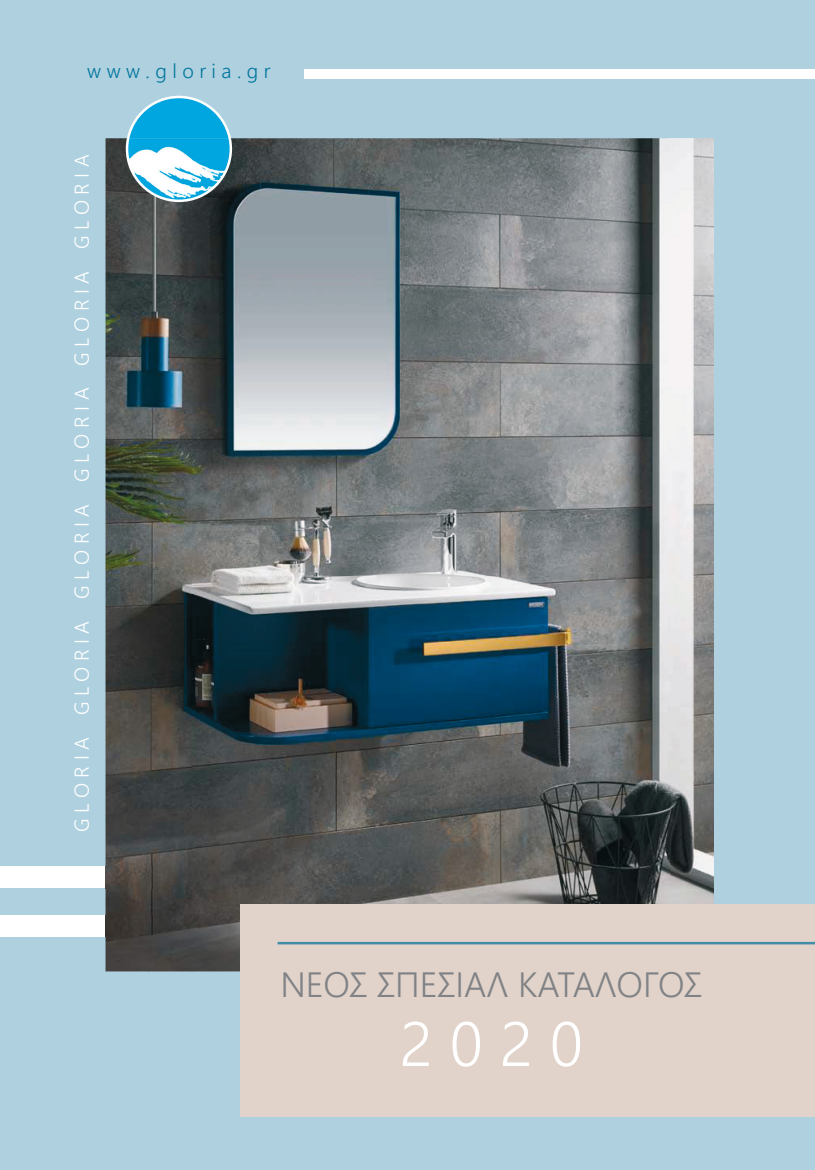
<style>
.page{position:relative;width:815px;height:1170px;background:#fff}
.page>*{position:absolute;margin:0;border:0;box-sizing:border-box;transform-origin:0 0}
.t1{font:300 62.5px "Segoe UI";color:#fff}
.t2{font:300 35px "Segoe UI";color:#808285}
.t3{font:300 20px "Segoe UI";color:#fff}
.t4{font:300 20px "Segoe UI";color:#00769d}
</style>
<div class="page">
<div style="left:0;top:0;width:815px;height:1169px;background:#afd0df"></div>
<div style="left:0;top:866px;width:198px;height:22px;background:#fff"></div>
<div style="left:0;top:915px;width:198px;height:21px;background:#fff"></div>
<img style="left:106px;top:138px;width:42px;height:833px">
<img style="left:192px;top:138px;width:521px;height:833px">
<img style="left:148px;top:201px;width:44px;height:770px">
<img style="left:106px;top:866px;width:92px;height:22px">
<img style="left:106px;top:915px;width:92px;height:21px">
<div style="left:241px;top:904px;width:574px;height:212px;background:#e1d3ca"></div>
<img style="left:127px;top:97px;width:104px;height:104px">
<div style="left:126px;top:96px;width:106px;height:106px;border:2px solid #fff;border-radius:50%"></div>
<div style="left:305px;top:70px;width:510px;height:9px;background:#fff"></div>
<hr style="left:278px;top:941px;width:537px;height:3px;background:#428ca8">
<p class="t4" style="left:87px;top:52px;width:185px">w w w . g l o r i a . g r</p>
<p class="t3" style="left:63px;top:831px;width:678px;rotate:-90deg">G L O R I A G L O R I A G L O R I A G L O R I A G L O R I A G L O R I A</p>
<h2 class="t2" style="left:280px;top:951px;width:423px">ΝΕΟΣ ΣΠΕΣΙΑΛ ΚΑΤΑΛΟΓΟΣ</h2>
<h1 class="t1" style="left:400px;top:984px;width:185px">2 0 2 0</h1>
</div>
